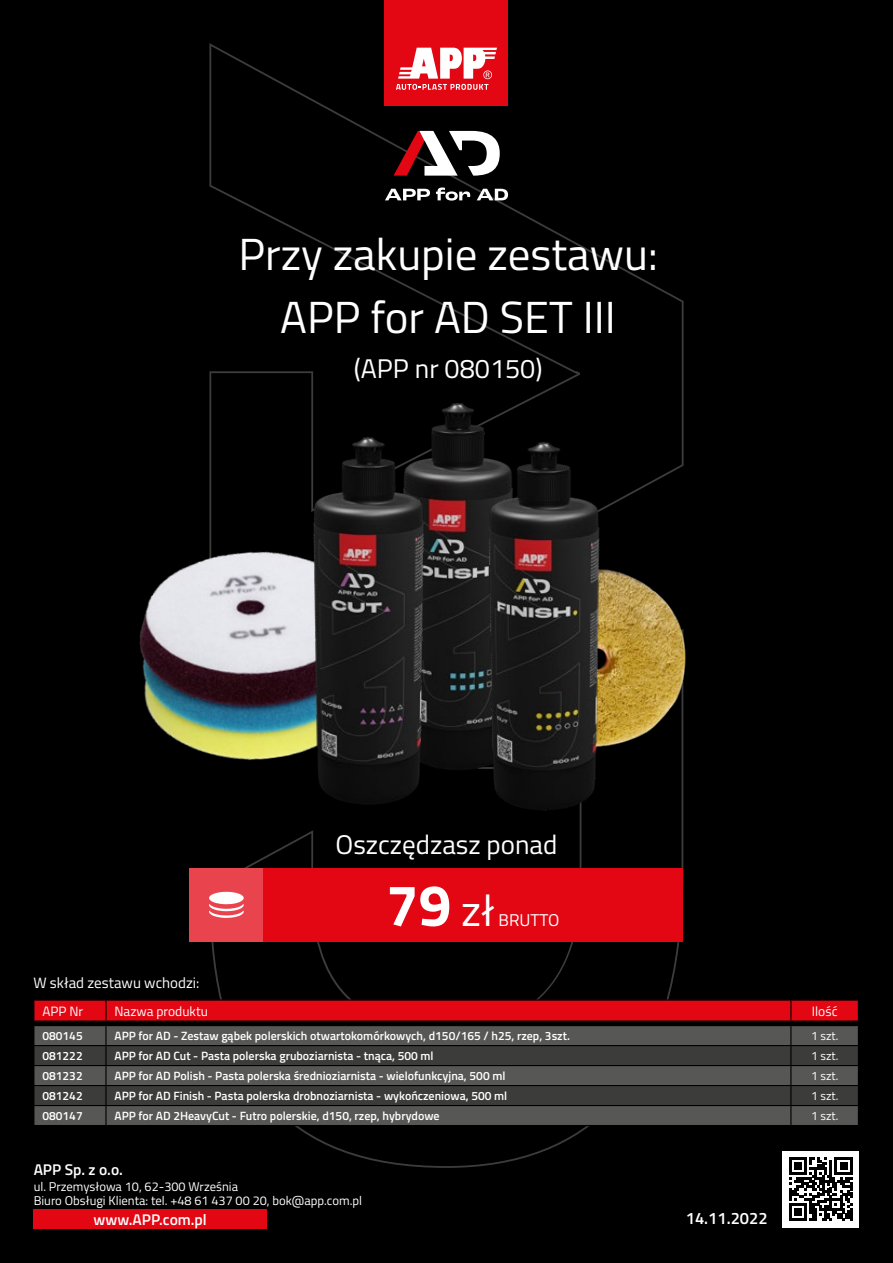
<style>
.page{position:relative;width:893px;height:1263px;background:#000}
.page>*{position:absolute;margin:0;border:0;box-sizing:border-box;transform-origin:0 0}
.t1{font:700 58.65px "Titillium";color:#fff}
.t2{font:45px/63px "Titillium";color:#fff;text-align:center}
.t3{font:27px "Titillium";color:#fff}
.t4{font:17.1px "Titillium";color:#fff}
.t5{font:600 16.5px "Titillium";color:#fff}
.t6{font:600 15.45px "Titillium";color:#fff}
.t7{font:15px "Titillium Web";color:#fff}
.t8{font:13.5px "Titillium";color:#fff}
.t9{font:12.75px/14.1px "Titillium";color:#fff}
.t10{font:600 12px "Titillium";color:#fff}
.t11{font:12px "Titillium";color:#fff}
.s1{font-weight:400;font-size:43.95px}
</style>
<div class="page">
<svg style="left:209px;top:43px;width:475px;height:468px"></svg>
<svg style="left:211px;top:782px;width:472px;height:386px"></svg>
<div style="left:34px;top:1209px;width:233px;height:20px;background:#e30613"></div>
<div style="left:782px;top:1151px;width:77px;height:76px;background:#fff"></div>
<svg style="left:789px;top:1157px;width:63px;height:64px"></svg>
<hr style="left:106px;top:1125px;width:685px;height:1px;background:#000">
<hr style="left:106px;top:999px;width:685px;height:1px;background:#000">
<svg style="left:34px;top:1000px;width:825px;height:125px"></svg>
<hr style="left:791px;top:1105px;width:68px;height:1px;background:#000">
<img style="left:629px;top:576px;width:57px;height:206px">
<img style="left:139px;top:511px;width:270px;height:321px">
<img style="left:377px;top:379px;width:171px;height:40px">
<img style="left:458px;top:419px;width:171px;height:413px">
<img style="left:287px;top:414px;width:171px;height:413px">
<div style="left:385px;top:0;width:123px;height:105px;background:#e30613"></div>
<svg style="left:396px;top:48px;width:101px;height:42px"></svg>
<svg style="left:393px;top:131px;width:107px;height:45px"></svg>
<svg style="left:385px;top:189px;width:45px;height:11px"></svg>
<svg style="left:436px;top:187px;width:34px;height:14px"></svg>
<svg style="left:477px;top:189px;width:31px;height:11px"></svg>
<div style="left:189px;top:868px;width:494px;height:74px;background:#e30613"></div>
<div style="left:189px;top:868px;width:74px;height:74px;background:#e9434d"></div>
<svg style="left:209px;top:892px;width:35px;height:26px"></svg>
<h2 class="t2" style="left:238px;top:220px;width:421px">Przy zakupie zestawu:<br>APP for AD SET III</h2>
<h3 class="t3" style="left:354px;top:349px;width:190px">(APP nr 080150)</h3>
<p class="t7" style="left:33px;top:972px;width:168px">W skład zestawu wchodzi:</p>
<h3 class="t3" style="left:336px;top:825px;width:223px">Oszczędzasz ponad</h3>
<h1 class="t1" style="left:386px;top:860px;width:110px">79 <span class="s1">zł</span></h1>
<h3 class="t4" style="left:498px;top:907px;width:62px">BRUTTO</h3>
<p class="t8" style="left:42px;top:1001px;width:42px">APP Nr</p>
<p class="t8" style="left:114px;top:1001px;width:95px">Nazwa produktu</p>
<p class="t8" style="left:812px;top:1001px;width:27px">Ilość</p>
<p class="t10" style="left:42px;top:1027px;width:42px">080145</p>
<p class="t10" style="left:114px;top:1027px;width:457px">APP for AD - Zestaw gąbek polerskich otwartokomórkowych, d150/165 / h25, rzep, 3szt.</p>
<p class="t11" style="left:811px;top:1027px;width:29px">1 szt.</p>
<p class="t10" style="left:42px;top:1047px;width:42px">081222</p>
<p class="t10" style="left:114px;top:1047px;width:321px">APP for AD Cut - Pasta polerska gruboziarnista - tnąca, 500 ml</p>
<p class="t11" style="left:811px;top:1047px;width:29px">1 szt.</p>
<p class="t10" style="left:42px;top:1067px;width:42px">081232</p>
<p class="t10" style="left:114px;top:1067px;width:392px">APP for AD Polish - Pasta polerska średnioziarnista - wielofunkcyjna, 500 ml</p>
<p class="t11" style="left:811px;top:1067px;width:29px">1 szt.</p>
<p class="t10" style="left:42px;top:1087px;width:42px">081242</p>
<p class="t10" style="left:114px;top:1087px;width:394px">APP for AD Finish - Pasta polerska drobnoziarnista - wykończeniowa, 500 ml</p>
<p class="t11" style="left:811px;top:1087px;width:29px">1 szt.</p>
<p class="t10" style="left:42px;top:1107px;width:42px">080147</p>
<p class="t10" style="left:114px;top:1107px;width:327px">APP for AD 2HeavyCut - Futro polerskie, d150, rzep, hybrydowe</p>
<p class="t11" style="left:811px;top:1107px;width:29px">1 szt.</p>
<p class="t6" style="left:34px;top:1158px;width:91px">APP Sp. z o.o.</p>
<p class="t9" style="left:34px;top:1179px;width:330px">ul. Przemysłowa 10, 62-300 Września<br>Biuro Obsługi Klienta: tel. +48 61 437 00 20, bok@app.com.pl</p>
<p class="t6" style="left:94px;top:1208px;width:115px">www.APP.com.pl</p>
<h3 class="t5" style="left:686px;top:1205px;width:83px">14.11.2022</h3>
</div>
